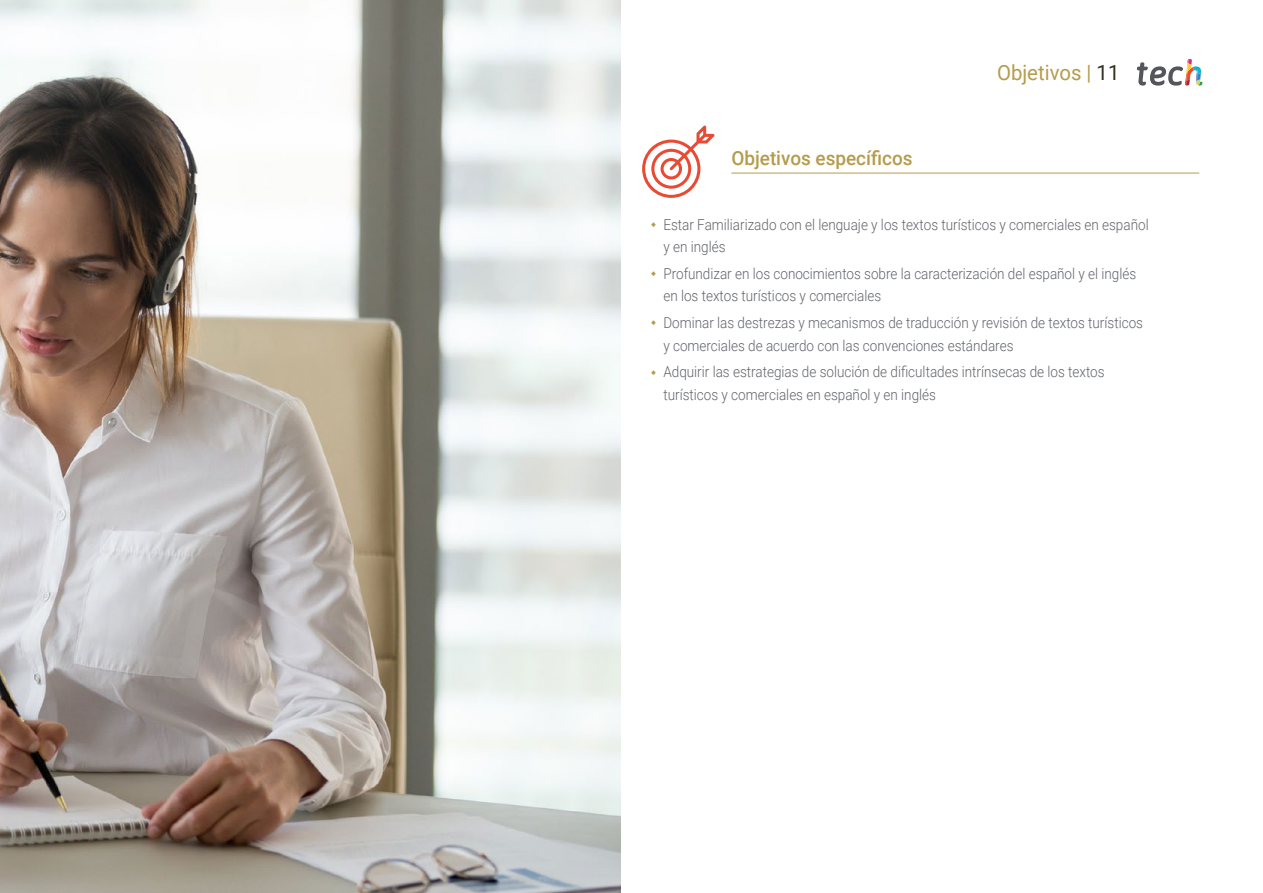
<style>
.page{position:relative;width:1263px;height:893px;background:#fff}
.page>*{position:absolute;margin:0;border:0;box-sizing:border-box;transform-origin:0 0}
.t1{font:21px "Roboto";color:#b49c4b}
.t2{font:500 19.5px "Roboto";color:#b49c4b}
.t3{font:300 15px/22.5px "Roboto";color:#61646a;scale:.9 1}
.s1{color:#312e20}
</style>
<div class="page">
<hr style="left:731px;top:173px;width:468px;height:1px;background:#b49c4b">
<svg style="left:642px;top:125px;width:72px;height:73px"></svg>
<img style="left:0;top:0;width:621px;height:893px">
<svg style="left:1137px;top:59px;width:65px;height:27px"></svg>
<h2 class="t2" style="left:731px;top:144px;width:183px">Objetivos específicos</h2>
<h1 class="t1" style="left:997px;top:57px;width:124px">Objetivos | <span class="s1">11</span></h1>
<p class="t3" style="left:663px;top:213px;width:541px">Estar Familiarizado con el lenguaje y los textos turísticos y comerciales en español y en inglés</p>
<p class="t3" style="left:663px;top:262px;width:527px">Profundizar en los conocimientos sobre la caracterización del español y el inglés en los textos turísticos y comerciales</p>
<p class="t3" style="left:663px;top:311px;width:534px">Dominar las destrezas y mecanismos de traducción y revisión de textos turísticos y comerciales de acuerdo con las convenciones estándares</p>
<p class="t3" style="left:663px;top:360px;width:492px">Adquirir las estrategias de solución de dificultades intrínsecas de los textos turísticos y comerciales en español y en inglés</p>
</div>
